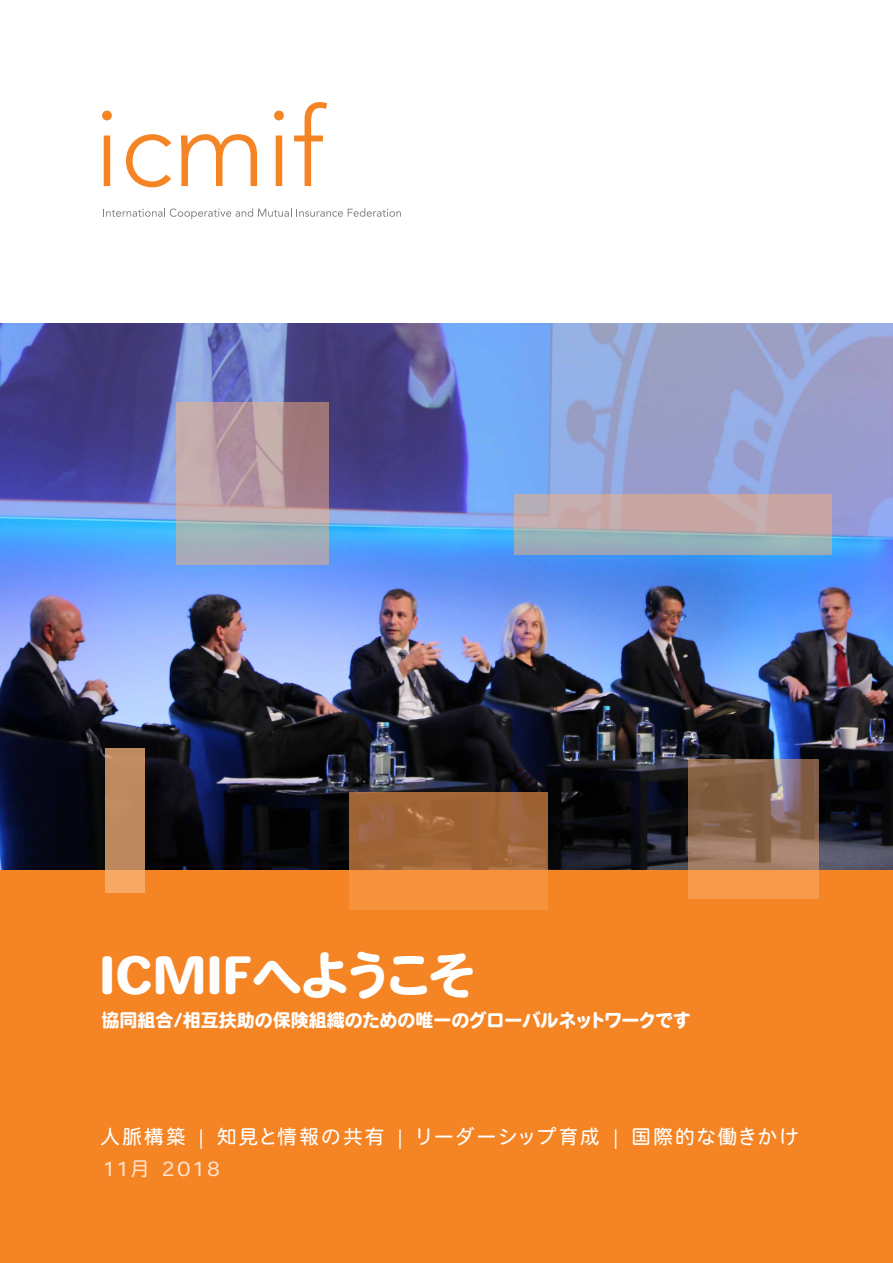
<style>
.page{position:relative;width:893px;height:1263px;background:#fff}
.page>*{position:absolute;margin:0;border:0;box-sizing:border-box;transform-origin:0 0}
.t1{font:49.5px "Heisei Maru Go Std W8";color:#fff}
.t2{font:19.5px "Heisei Maru Go Std W4";letter-spacing:.12em;color:#fff}
.t3{font:19.5px "Heisei Maru Go Std W4";letter-spacing:.12em;color:#fee2ca}
.t4{font:18px "Heisei Maru Go Std W8";color:#fff}
</style>
<div class="page">
<svg style="left:102px;top:111px;width:10px;height:75px"></svg>
<svg style="left:126px;top:134px;width:45px;height:53px"></svg>
<svg style="left:181px;top:134px;width:76px;height:52px"></svg>
<svg style="left:274px;top:111px;width:10px;height:75px"></svg>
<svg style="left:294px;top:102px;width:33px;height:84px"></svg>
<svg style="left:103px;top:208px;width:298px;height:11px"></svg>
<div style="left:0;top:749px;width:893px;height:514px;background:#f58424"></div>
<img style="left:0;top:323px;width:893px;height:547px">
<svg style="left:350px;top:793px;width:198px;height:117px;background:#bd743a"></svg>
<svg style="left:177px;top:403px;width:152px;height:162px;background:#b09ea4"></svg>
<svg style="left:105px;top:748px;width:40px;height:145px;background:#c68e60"></svg>
<svg style="left:688px;top:759px;width:131px;height:139px;background:#a37554"></svg>
<svg style="left:514px;top:494px;width:318px;height:60px;background:#b3aaad"></svg>
<h1 class="t1" style="left:99px;top:948px;width:379px">ICMIFへようこそ</h1>
<p class="t4" style="left:102px;top:1010px;width:591px">協同組合/相互扶助の保険組織のための唯一のグローバルネットワークです</p>
<p class="t2" style="left:100px;top:1123px;width:700px">人脈構築 | 知見と情報の共有 | リーダーシップ育成 | 国際的な働きかけ</p>
<p class="t3" style="left:103px;top:1155px;width:118px">11月 2018</p>
</div>
